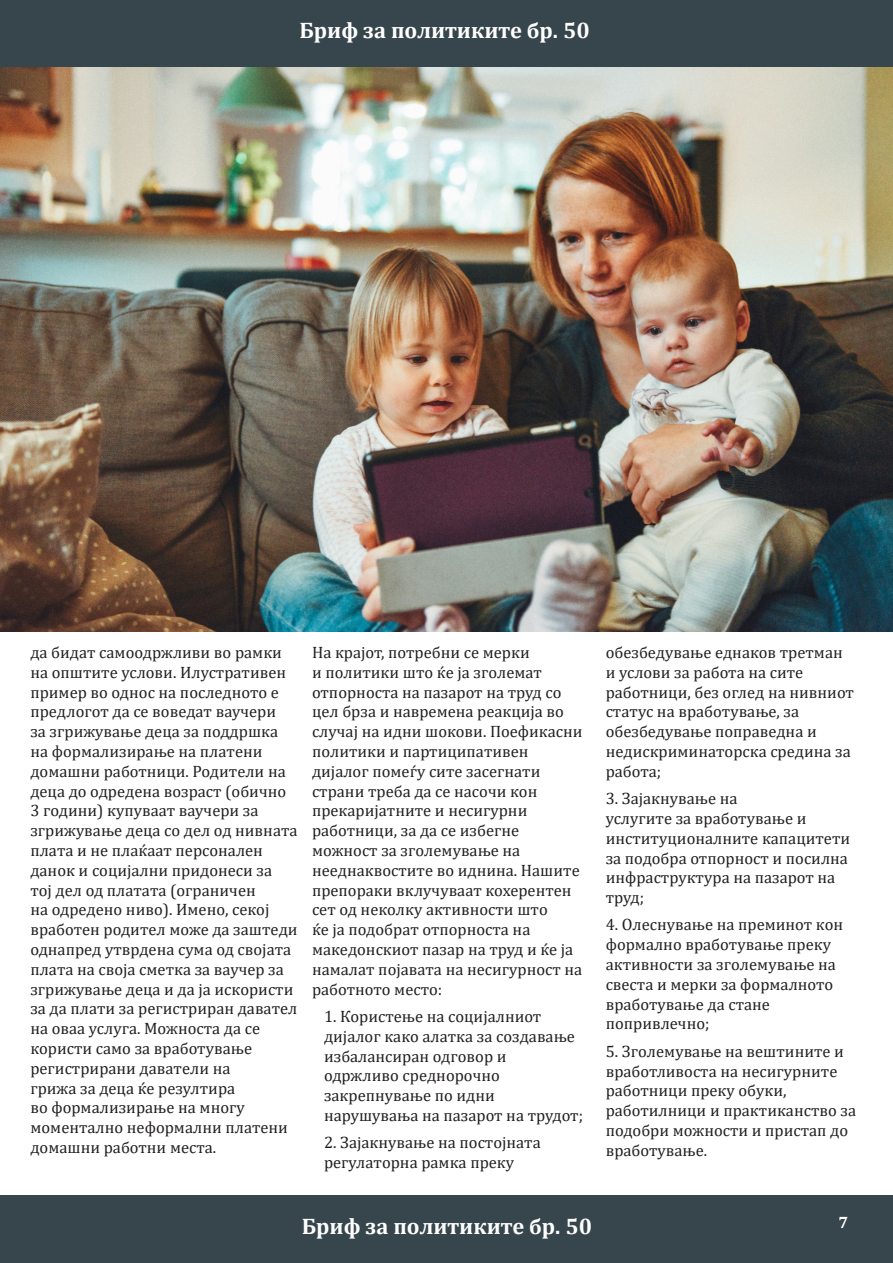
<style>
.page{position:relative;width:893px;height:1263px;background:#fff}
.page>*{position:absolute;margin:0;border:0;box-sizing:border-box;transform-origin:0 0}
.t1{font:700 22.5px "Cambria";color:#fff}
.BodyText{font:16.5px/19.8px "Cambria";color:#231f20}
.t2{font:700 16.5px "Cambria";color:#fff}
</style>
<div class="page">
<div style="left:0;top:0;width:893px;height:68px;background:#37464d"></div>
<div style="left:0;top:1195px;width:893px;height:68px;background:#37464d"></div>
<img style="left:0;top:68px;width:893px;height:563px">
<h1 class="t1" style="left:299px;top:15px;width:292px">Бриф за политиките бр. 50</h1>
<p class="BodyText" style="left:30px;top:642px;width:269px">да бидат самоодржливи во рамки на општите услови. Илустративен пример во однос на последното е предлогот да се воведат ваучери<br>за згрижување деца за поддршка на формализирање на платени домашни работници. Родители на деца до одредена возраст (обично<br>3 години) купуваат ваучери за згрижување деца со дел од нивната плата и не плаќаат персонален данок и социјални придонеси за тој дел од платата (ограничен<br>на одредено ниво). Имено, секој вработен родител може да заштеди однапред утврдена сума од својата плата на своја сметка за ваучер за згрижување деца и да ја искористи за да плати за регистриран давател на оваа услуга. Можноста да се користи само за вработување регистрирани даватели на<br>грижа за деца ќе резултира<br>во формализирање на многу моментално неформални платени домашни работни места.</p>
<p class="BodyText" style="left:312px;top:642px;width:272px">На крајот, потребни се мерки<br>и политики што ќе ја зголемат отпорноста на пазарот на труд со цел брза и навремена реакција во случај на идни шокови. Поефикасни политики и партиципативен дијалог помеѓу сите засегнати страни треба да се насочи кон прекаријатните и несигурни работници, за да се избегне можност за зголемување на нееднаквостите во иднина. Нашите препораки вклучуваат кохерентен сет од неколку активности што<br>ќе ја подобрат отпорноста на македонскиот пазар на труд и ќе ја намалат појавата на несигурност на работното место:</p>
<p class="BodyText" style="left:324px;top:1006px;width:260px">1. Користење на социјалниот дијалог како алатка за создавање избалансиран одговор и одржливо среднорочно закрепнување по идни нарушувања на пазарот на трудот;</p>
<p class="BodyText" style="left:324px;top:1133px;width:218px">2. Зајакнување на постојната регулаторна рамка преку</p>
<p class="BodyText" style="left:606px;top:642px;width:250px">обезбедување еднаков третман и услови за работа на сите работници, без оглед на нивниот статус на вработување, за обезбедување поправедна и недискриминаторска средина за работа;</p>
<p class="BodyText" style="left:606px;top:788px;width:246px">3. Зајакнување на<br>услугите за вработување и институционалните капацитети за подобра отпорност и посилна инфраструктура на пазарот на труд;</p>
<p class="BodyText" style="left:606px;top:915px;width:239px">4. Олеснување на преминот кон формално вработување преку активности за зголемување на свеста и мерки за формалното вработување да стане попривлечно;</p>
<p class="BodyText" style="left:606px;top:1041px;width:252px">5. Зголемување на вештините и вработливоста на несигурните работници преку обуки, работилници и практиканство за подобри можности и пристап до вработување.</p>
<h1 class="t1" style="left:302px;top:1210px;width:292px">Бриф за политиките бр. 50</h1>
<p class="t2" style="left:838px;top:1211px;width:11px">7</p>
</div>
